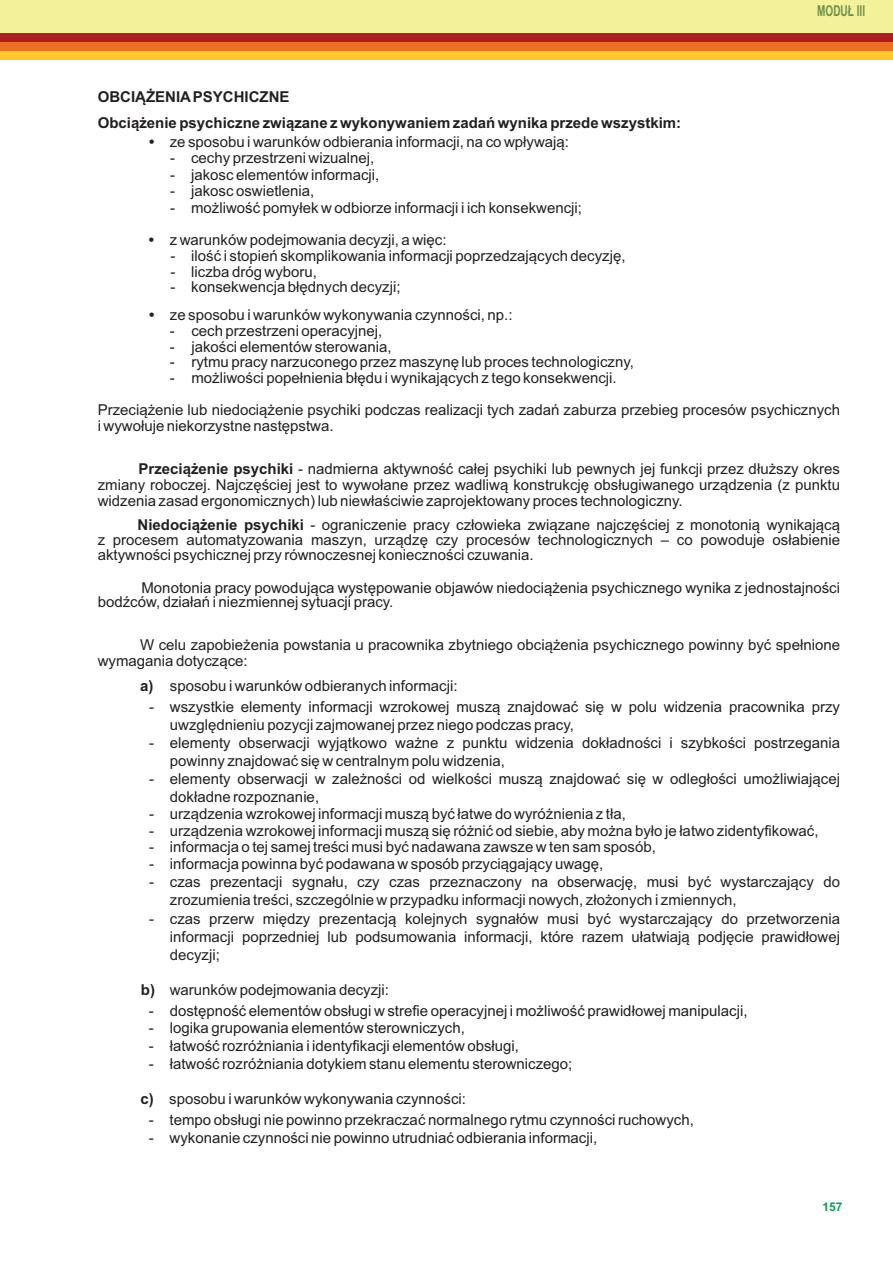
<style>
.page{position:relative;width:893px;height:1263px;background:#fff}
.page>*{position:absolute;margin:0;border:0;box-sizing:border-box;transform-origin:0 0}
.t1{font:15px/18px "Arial";color:#231f20}
.t2{font:700 15px/25.7px "Arial";color:#231f20}
.t3{font:700 15px "Arial Narrow";color:#70924b;scale:.82 1}
.t4{font:700 12px "Arial";color:#00a54f}
.s1{font-weight:700}
</style>
<div class="page">
<div style="left:0;top:0;width:893px;height:35px;background:#f3f199"></div>
<div style="left:0;top:51px;width:893px;height:9px;background:#fec829"></div>
<div style="left:0;top:42px;width:893px;height:9px;background:#ed7025"></div>
<div style="left:0;top:33px;width:893px;height:9px;background:#ab2023"></div>
<p class="t3" style="left:817px;top:5px;width:60px">MODUŁ III</p>
<p class="t2" style="left:98px;top:86px;width:585px">OBCIĄŻENIAPSYCHICZNE<br>Obciążenie psychiczne związane z wykonywaniem zadań wynika przede wszystkim:</p>
<p class="t2" style="left:149px;top:130px;width:7px">•</p>
<p class="t1" style="left:170px;top:151px;width:206px">- cechy przestrzeni wizualnej,</p>
<p class="t1" style="left:170px;top:167px;width:211px">- jakosc elementów informacji,</p>
<p class="t1" style="left:170px;top:183px;width:146px">- jakosc oswietlenia,</p>
<p class="t1" style="left:170px;top:200px;width:413px">- możliwość pomyłek w odbiorze informacji i ich konsekwencji;</p>
<p class="t1" style="left:149px;top:232px;width:299px"><span class="s1">•</span> z warunków podejmowania decyzji, a więc:</p>
<p class="t1" style="left:170px;top:248px;width:457px">- ilość i stopień skomplikowania informacji poprzedzających decyzję,</p>
<p class="t1" style="left:170px;top:264px;width:148px">- liczba dróg wyboru,</p>
<p class="t1" style="left:170px;top:280px;width:232px">- konsekwencja błędnych decyzji;</p>
<p class="t1" style="left:149px;top:307px;width:365px"><span class="s1">•</span> ze sposobu i warunków wykonywania czynności, np.:</p>
<p class="t1" style="left:170px;top:323px;width:214px">- cech przestrzeni operacyjnej,</p>
<p class="t1" style="left:170px;top:339px;width:223px">- jakości elementów sterowania,</p>
<p class="t1" style="left:170px;top:355px;width:465px">- rytmu pracy narzuconego przez maszynę lub proces technologiczny,</p>
<p class="t1" style="left:98px;top:364px;width:744px;line-height:31.8px;text-indent:72px">- możliwości popełnienia błędu i wynikających z tego konsekwencji.<br>Przeciążenie lub niedociążenie psychiki podczas realizacji tych zadań zaburza przebieg procesów psychicznych</p>
<p class="t1" style="left:98px;top:418px;width:237px">i wywołuje niekorzystne następstwa.</p>
<p class="t1" style="left:98px;top:462px;width:744px;line-height:15.9px;text-align:justify;text-indent:41px"><span class="s1">Przeciążenie psychiki</span> - nadmierna aktywność całej psychiki lub pewnych jej funkcji przez dłuższy okres zmiany roboczej. Najczęściej jest to wywołane przez wadliwą konstrukcję obsługiwanego urządzenia (z punktu widzenia zasad ergonomicznych) lub niewłaściwie zaprojektowany proces technologiczny.</p>
<p class="t1" style="left:98px;top:519px;width:744px;line-height:14.5px;text-align:justify;text-indent:40px"><span class="s1">Niedociążenie psychiki</span> - ograniczenie pracy człowieka związane najczęściej z monotonią wynikającą z procesem automatyzowania maszyn, urządzę czy procesów technologicznych – co powoduje osłabienie aktywności psychicznej przy równoczesnej konieczności czuwania.</p>
<p class="t1" style="left:98px;top:581px;width:744px;line-height:14.5px;text-indent:44px">Monotonia pracy powodująca występowanie objawów niedociążenia psychicznego wynika z jednostajności bodźców, działań i niezmiennej sytuacji pracy.</p>
<p class="t1" style="left:98px;top:639px;width:744px;line-height:15.9px;text-indent:43px">W celu zapobieżenia powstania u pracownika zbytniego obciążenia psychicznego powinny być spełnione wymagania dotyczące:</p>
<p class="t1" style="left:140px;top:678px;width:319px"><span class="s1">a)</span> sposobu i warunków odbieranych informacji:</p>
<p class="t1" style="left:170px;top:699px;width:672px;text-indent:-21px">- wszystkie elementy informacji wzrokowej muszą znajdować się w polu widzenia pracownika przy uwzględnieniu pozycji zajmowanej przez niego podczas pracy,</p>
<p class="t1" style="left:170px;top:735px;width:672px;text-indent:-21px">- elementy obserwacji wyjątkowo ważne z punktu widzenia dokładności i szybkości postrzegania powinny znajdować się w centralnym polu widzenia,</p>
<p class="t1" style="left:170px;top:771px;width:672px;text-indent:-21px">- elementy obserwacji w zależności od wielkości muszą znajdować się w odległości umożliwiającej dokładne rozpoznanie,</p>
<p class="t1" style="left:149px;top:806px;width:478px">- urządzenia wzrokowej informacji muszą być łatwe do wyróżnienia z tła,</p>
<p class="t1" style="left:149px;top:823px;width:671px">- urządzenia wzrokowej informacji muszą się różnić od siebie, aby można było je łatwo zidentyfikować,</p>
<p class="t1" style="left:149px;top:840px;width:508px">- informacja o tej samej treści musi być nadawana zawsze w ten sam sposób,</p>
<p class="t1" style="left:149px;top:856px;width:456px">- informacja powinna być podawana w sposób przyciągający uwagę,</p>
<p class="t1" style="left:170px;top:874px;width:672px;text-indent:-21px">- czas prezentacji sygnału, czy czas przeznaczony na obserwację, musi być wystarczający do zrozumienia treści, szczególnie w przypadku informacji nowych, złożonych i zmiennych,</p>
<p class="t1" style="left:170px;top:911px;width:672px;text-align:justify;text-indent:-21px">- czas przerw między prezentacją kolejnych sygnałów musi być wystarczający do przetworzenia informacji poprzedniej lub podsumowania informacji, które razem ułatwiają podjęcie prawidłowej decyzji;</p>
<p class="t1" style="left:141px;top:982px;width:250px"><span class="s1">b)</span> warunków podejmowania decyzji:</p>
<p class="t1" style="left:149px;top:1003px;width:600px">- dostępność elementów obsługi w strefie operacyjnej i możliwość prawidłowej manipulacji,</p>
<p class="t1" style="left:149px;top:1020px;width:318px">- logika grupowania elementów sterowniczych,</p>
<p class="t1" style="left:149px;top:1038px;width:372px">- łatwość rozróżniania i identyfikacji elementów obsługi,</p>
<p class="t1" style="left:149px;top:1056px;width:425px">- łatwość rozróżniania dotykiem stanu elementu sterowniczego;</p>
<p class="t1" style="left:140px;top:1091px;width:327px"><span class="s1">c)</span> sposobu i warunków wykonywania czynności:</p>
<p class="t1" style="left:149px;top:1112px;width:546px">- tempo obsługi nie powinno przekraczać normalnego rytmu czynności ruchowych,</p>
<p class="t1" style="left:149px;top:1129px;width:450px">- wykonanie czynności nie powinno utrudniać odbierania informacji,</p>
<p class="t1" style="left:170px;top:134px;width:401px">ze sposobu i warunków odbierania informacji, na co wpływają:</p>
<p class="t4" style="left:822px;top:1202px;width:22px">157</p>
</div>
